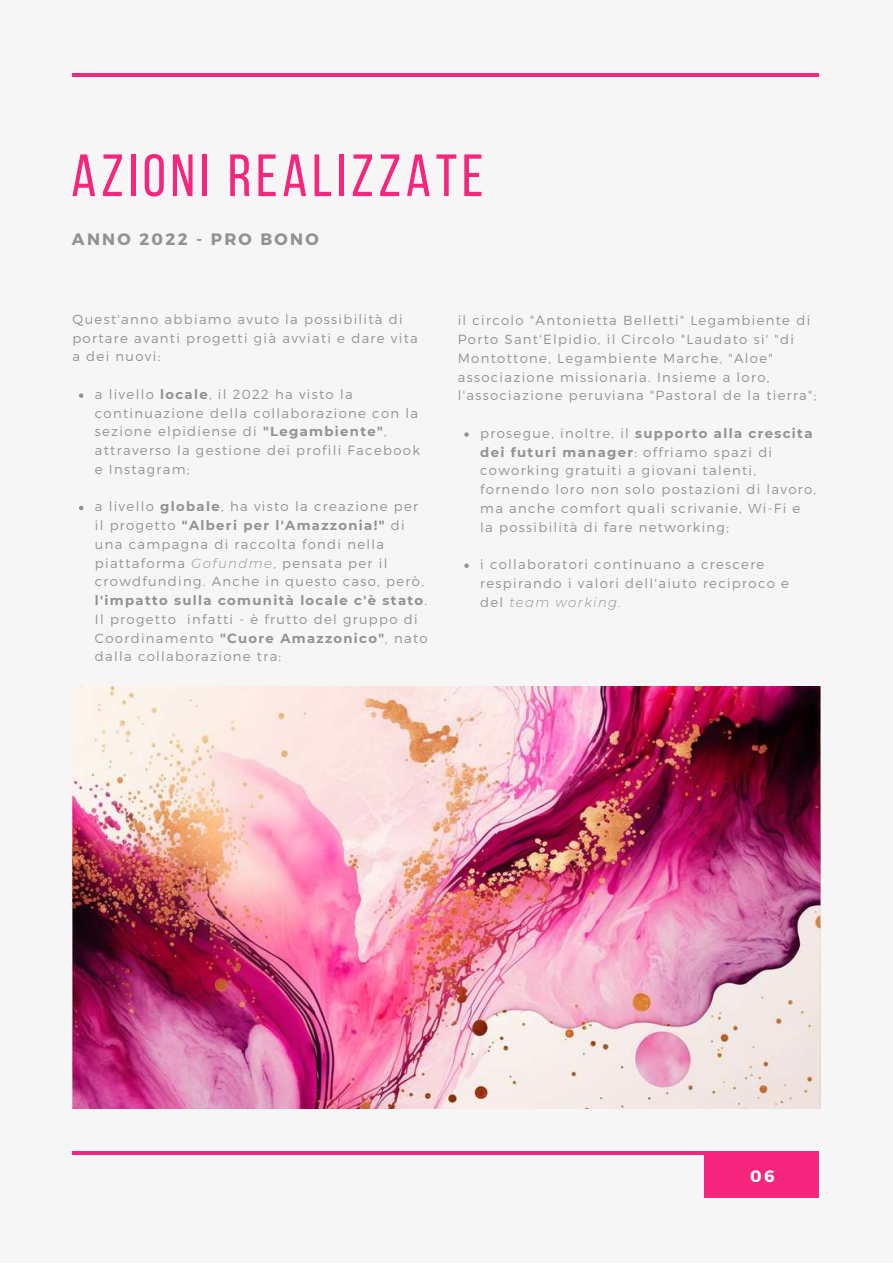
<style>
.page{position:relative;width:893px;height:1264px;background:#fff}
.page>*{position:absolute;margin:0;border:0;box-sizing:border-box;transform-origin:0 0}
.t1{font:59.55px "Bebas Neue";letter-spacing:.08em;color:#f6267f}
.t2{font:700 16.5px "Montserrat";letter-spacing:.14em;color:#929292}
.t3{font:700 16.5px "Montserrat";color:#fff}
.t4{font:300 13.2px/18.8px "Montserrat";letter-spacing:.1em;color:#929292}
.s1{font-weight:700}
.s2{font-style:italic}
</style>
<div class="page">
<div style="left:0;top:0;width:892px;height:1262px;background:#f6f6f6"></div>
<hr style="left:72px;top:73px;width:747px;height:4px;background:#f6267f">
<div style="left:704px;top:1151px;width:114px;height:46px;background:#f6267f"></div>
<hr style="left:72px;top:1151px;width:747px;height:3px;background:#f6267f">
<img style="left:72px;top:686px;width:748px;height:422px">
<svg style="left:79px;top:393px;width:4px;height:5px"></svg>
<svg style="left:79px;top:506px;width:4px;height:4px"></svg>
<svg style="left:464px;top:432px;width:4px;height:5px"></svg>
<svg style="left:464px;top:563px;width:4px;height:5px"></svg>
<h1 class="t1" style="left:71px;top:151px;width:413px">AZIONI REALIZZATE</h1>
<p class="t2" style="left:72px;top:228px;width:248px">ANNO 2022 - PRO BONO</p>
<p class="t4" style="left:72px;top:309px;width:347px">Quest'anno abbiamo avuto la possibilità di portare avanti progetti già avviati e dare vita a dei nuovi:</p>
<p class="t4" style="left:95px;top:384px;width:326px">a livello <span class="s1">locale</span>, il 2022 ha visto la continuazione della collaborazione con la sezione elpidiense di <span class="s1">"Legambiente"</span>, attraverso la gestione dei profili Facebook e Instagram;</p>
<p class="t4" style="left:95px;top:496px;width:334px">a livello <span class="s1">globale</span>, ha visto la creazione per il progetto <span class="s1">"Alberi per l'Amazzonia!"</span> di una campagna di raccolta fondi nella piattaforma <span class="s2">Gofundme</span>, pensata per il crowdfunding. Anche in questo caso, però, <span class="s1">l'impatto sulla comunità locale c'è stato</span>.<br>Il progetto infatti - è frutto del gruppo di Coordinamento <span class="s1">"Cuore Amazzonico"</span><span class="s2">,</span> nato dalla collaborazione tra:</p>
<p class="t4" style="left:457px;top:310px;width:360px">il circolo "Antonietta Belletti" Legambiente di Porto Sant'Elpidio, il Circolo "Laudato si' "di Montottone, Legambiente Marche, "Aloe" associazione missionaria. Insieme a loro, l'associazione peruviana "Pastoral de la tierra";</p>
<p class="t4" style="left:480px;top:423px;width:337px">prosegue, inoltre, il <span class="s1">supporto alla crescita dei futuri manager</span>: offriamo spazi di coworking gratuiti a giovani talenti, fornendo loro non solo postazioni di lavoro, ma anche comfort quali scrivanie, Wi-Fi e<br>la possibilità di fare networking;</p>
<p class="t4" style="left:480px;top:554px;width:310px">i collaboratori continuano a crescere respirando i valori dell'aiuto reciproco e del <span class="s2">team working.</span></p>
<p class="t3" style="left:750px;top:1165px;width:26px">06</p>
</div>
